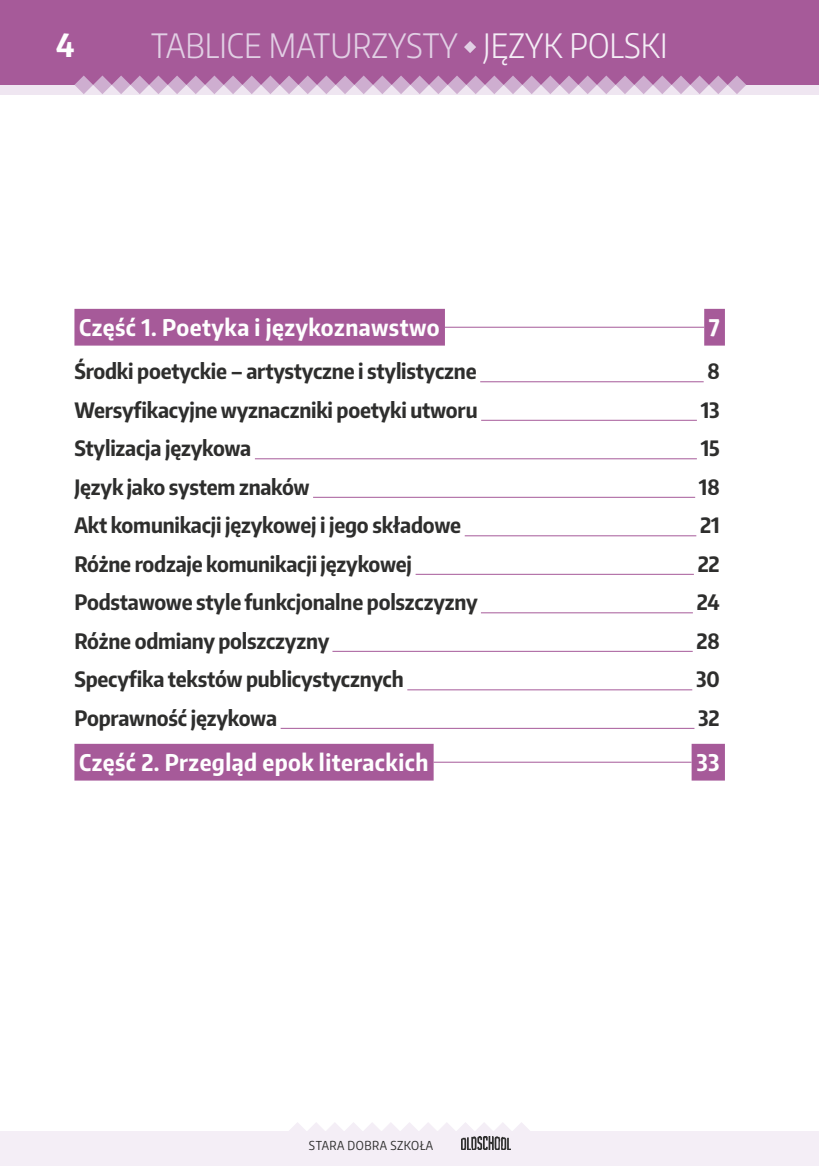
<style>
.page{position:relative;width:819px;height:1166px;background:#fff}
.page>*{position:absolute;margin:0;border:0;box-sizing:border-box;transform-origin:0 0}
.t1{font:300 33.25px "Encode Sans Condensed";color:#e1cfe4}
.t2{font:700 31.5px "Encode Sans Condensed";color:#fefefe}
.t3{font:700 22.75px "Encode Sans Condensed";letter-spacing:.02em;color:#fefefe}
.t4{font:700 21px "Encode Sans Condensed";letter-spacing:-.01em;color:#2e2e2d}
.t5{font:12.25px "Encode Sans Condensed";letter-spacing:.04em;color:#2e2e2d}
.s1{color:#f4eef6}
</style>
<div class="page">
<div style="left:0;top:85px;width:819px;height:9px;background:#efe6f1"></div>
<div style="left:0;top:0;width:819px;height:85px;background:#a65a99"></div>
<div style="left:0;top:1131px;width:819px;height:35px;background:#f4eef6"></div>
<svg style="left:289px;top:1122px;width:241px;height:9px"></svg>
<svg style="left:74px;top:76px;width:672px;height:18px"></svg>
<svg style="left:464px;top:41px;width:12px;height:12px"></svg>
<img style="left:461px;top:1136px;width:49px;height:13px">
<div style="left:74px;top:309px;width:371px;height:37px;background:#a65a99"></div>
<hr style="left:445px;top:327px;width:259px;height:1px;background:#a65a99">
<div style="left:704px;top:309px;width:21px;height:37px;background:#a65a99"></div>
<hr style="left:480px;top:381px;width:223px;height:1px;background:#a65a99">
<hr style="left:481px;top:420px;width:215px;height:1px;background:#a65a99">
<hr style="left:255px;top:458px;width:441px;height:1px;background:#a65a99">
<hr style="left:313px;top:497px;width:382px;height:1px;background:#a65a99">
<hr style="left:464px;top:535px;width:232px;height:1px;background:#a65a99">
<hr style="left:415px;top:574px;width:278px;height:1px;background:#a65a99">
<hr style="left:481px;top:612px;width:211px;height:1px;background:#a65a99">
<hr style="left:332px;top:651px;width:360px;height:1px;background:#a65a99">
<hr style="left:407px;top:689px;width:285px;height:1px;background:#a65a99">
<hr style="left:280px;top:728px;width:414px;height:1px;background:#a65a99">
<div style="left:74px;top:744px;width:359px;height:36px;background:#a65a99"></div>
<hr style="left:433px;top:762px;width:258px;height:1px;background:#a65a99">
<div style="left:691px;top:744px;width:34px;height:36px;background:#a65a99"></div>
<h2 class="t2" style="left:56px;top:24px;width:20px">4</h2>
<h1 class="t1" style="left:151px;top:24px;width:518px">TABLICE MATURZYSTY <span class="s1">JĘZYK POLSKI</span></h1>
<p class="t3" style="left:79px;top:312px;width:362px">Część 1. Poetyka i językoznawstwo</p>
<p class="t3" style="left:709px;top:312px;width:12px">7</p>
<p class="t4" style="left:74px;top:358px;width:403px">Środki poetyckie – artystyczne i stylistyczne</p>
<p class="t4" style="left:707px;top:358px;width:14px">8</p>
<p class="t4" style="left:74px;top:396px;width:404px">Wersyfikacyjne wyznaczniki poetyki utworu</p>
<p class="t4" style="left:700px;top:396px;width:21px">13</p>
<p class="t4" style="left:74px;top:435px;width:178px">Stylizacja językowa</p>
<p class="t4" style="left:700px;top:435px;width:21px">15</p>
<p class="t4" style="left:74px;top:473px;width:237px">Język jako system znaków</p>
<p class="t4" style="left:699px;top:473px;width:22px">18</p>
<p class="t4" style="left:74px;top:512px;width:388px">Akt komunikacji językowej i jego składowe</p>
<p class="t4" style="left:700px;top:512px;width:21px">21</p>
<p class="t4" style="left:74px;top:550px;width:339px">Różne rodzaje komunikacji językowej</p>
<p class="t4" style="left:697px;top:550px;width:24px">22</p>
<p class="t4" style="left:74px;top:589px;width:405px">Podstawowe style funkcjonalne polszczyzny</p>
<p class="t4" style="left:696px;top:589px;width:25px">24</p>
<p class="t4" style="left:74px;top:627px;width:256px">Różne odmiany polszczyzny</p>
<p class="t4" style="left:696px;top:627px;width:25px">28</p>
<p class="t4" style="left:74px;top:666px;width:331px">Specyfika tekstów publicystycznych</p>
<p class="t4" style="left:696px;top:666px;width:25px">30</p>
<p class="t4" style="left:74px;top:704px;width:204px">Poprawność językowa</p>
<p class="t4" style="left:698px;top:704px;width:23px">32</p>
<p class="t3" style="left:79px;top:747px;width:351px">Część 2. Przegląd epok literackich</p>
<p class="t3" style="left:696px;top:747px;width:25px">33</p>
<p class="t5" style="left:309px;top:1137px;width:126px">STARA DOBRA SZKOŁA</p>
</div>
